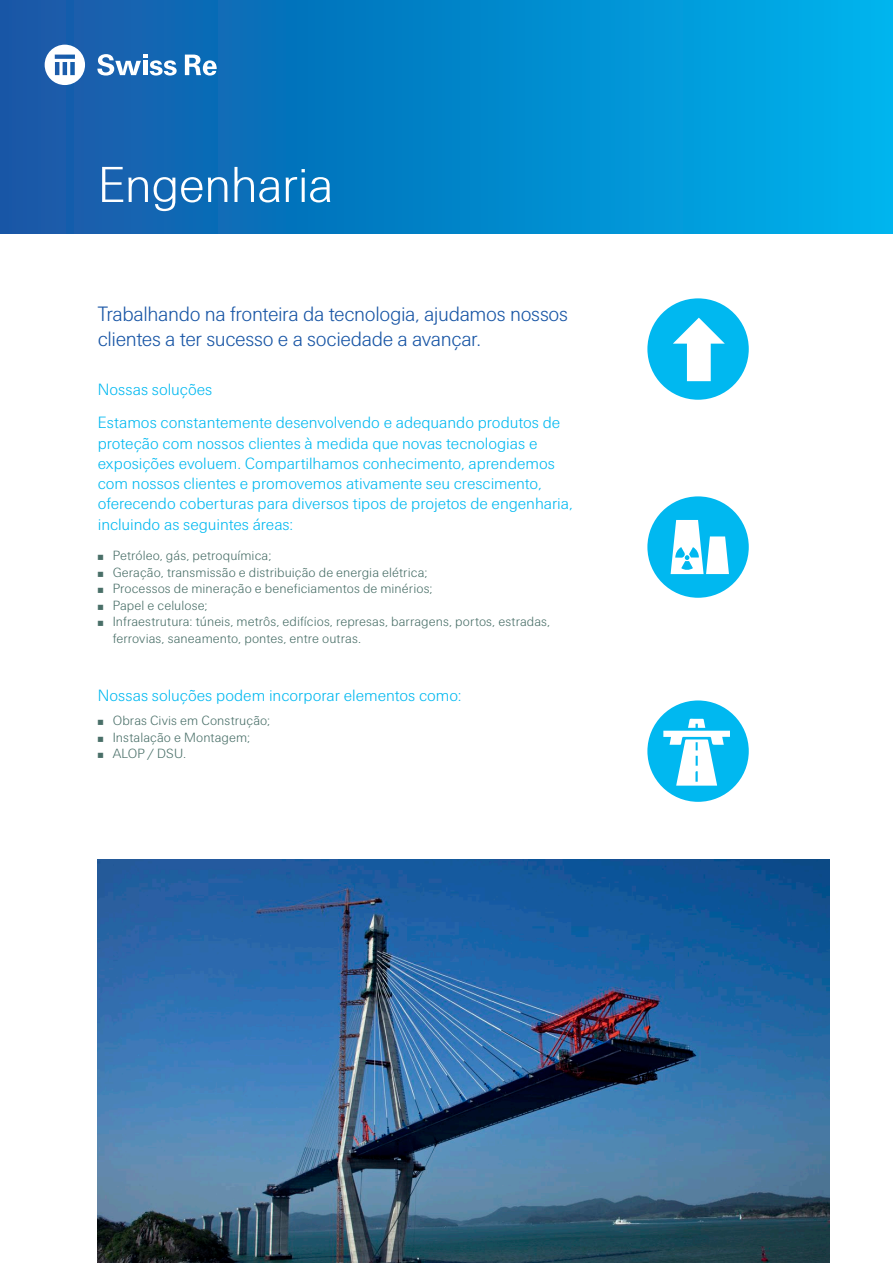
<style>
.page{position:relative;width:893px;height:1263px;background:#fff}
.page>*{position:absolute;margin:0;border:0;box-sizing:border-box;transform-origin:0 0}
.t1{font:300 51px "Swiss Re Sans OT";letter-spacing:-.015em;color:#fff}
.t2{font:300 21px/24.8px "Swiss Re Sans OT";letter-spacing:-.015em;color:#1855a5}
.t3{font:300 16.5px/20.2px "Swiss Re Sans OT";color:#00b8f0}
.t4{font:300 13.5px/16.5px "Swiss Re Sans OT";letter-spacing:.005em;color:#496f68}
</style>
<div class="page">
<div style="left:0;top:0;width:893px;height:234px;background:linear-gradient(to right,#1355a5,#00b3ed)"></div>
<svg style="left:45px;top:45px;width:40px;height:40px"></svg>
<svg style="left:97px;top:54px;width:80px;height:22px"></svg>
<svg style="left:185px;top:55px;width:32px;height:21px"></svg>
<img style="left:98px;top:859px;width:731px;height:404px">
<div style="left:647px;top:298px;width:102px;height:102px;background:#00b8f0;border-radius:50%"></div>
<div style="left:647px;top:496px;width:102px;height:102px;background:#00b8f0;border-radius:50%"></div>
<div style="left:647px;top:700px;width:102px;height:102px;background:#00b8f0;border-radius:50%"></div>
<svg style="left:673px;top:318px;width:52px;height:63px"></svg>
<svg style="left:663px;top:718px;width:67px;height:68px"></svg>
<svg style="left:671px;top:520px;width:58px;height:54px"></svg>
<h1 class="t1" style="left:98px;top:155px;width:237px">Engenharia</h1>
<p class="t2" style="left:98px;top:302px;width:472px">Trabalhando na fronteira da tecnologia, ajudamos nossos clientes a ter sucesso e a sociedade a avançar.</p>
<p class="t3" style="left:98px;top:373px;width:464px;line-height:33px">Nossas soluções<br>Estamos constantemente desenvolvendo e adequando produtos de</p>
<p class="t3" style="left:98px;top:433px;width:477px">proteção com nossos clientes à medida que novas tecnologias e exposições evoluem. Compartilhamos conhecimento, aprendemos com nossos clientes e promovemos ativamente seu crescimento, oferecendo coberturas para diversos tipos de projetos de engenharia, incluindo as seguintes áreas:</p>
<p class="t4" style="left:98px;top:548px;width:175px">̤ Petróleo, gás, petroquímica;</p>
<p class="t4" style="left:98px;top:564px;width:331px">̤ Geração, transmissão e distribuição de energia elétrica;</p>
<p class="t4" style="left:98px;top:581px;width:336px">̤ Processos de mineração e beneficiamentos de minérios;</p>
<p class="t4" style="left:98px;top:597px;width:111px">̤ Papel e celulose;</p>
<p class="t4" style="left:98px;top:614px;width:454px">̤ Infraestrutura: túneis, metrôs, edifícios, represas, barragens, portos, estradas,</p>
<p class="t4" style="left:113px;top:630px;width:250px">ferrovias, saneamento, pontes, entre outras.</p>
<p class="t3" style="left:98px;top:685px;width:365px">Nossas soluções podem incorporar elementos como:</p>
<p class="t4" style="left:98px;top:713px;width:174px">̤ Obras Civis em Construção; ̤ Instalação e Montagem;<br>̤ ALOP / DSU.</p>
</div>
